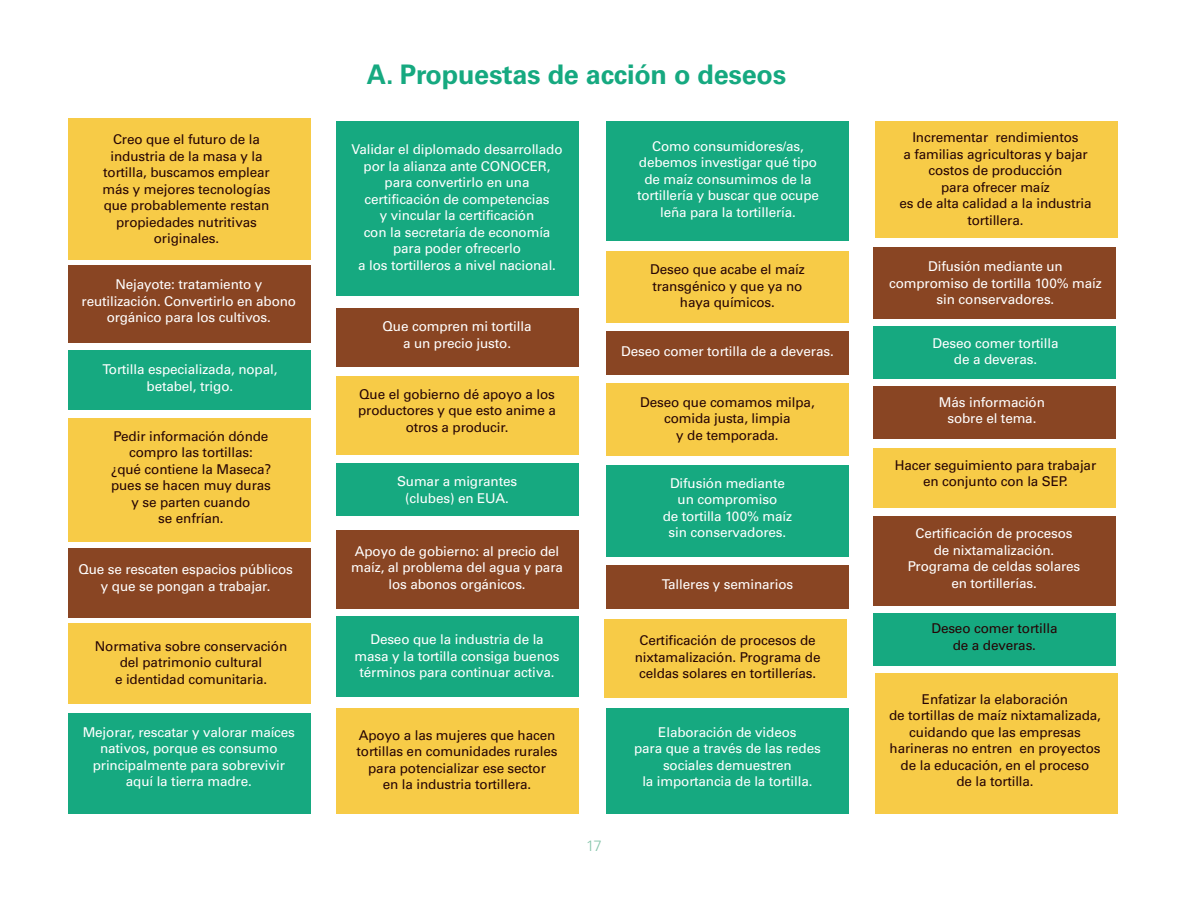
<style>
.page{position:relative;width:1188px;height:918px;background:#fff}
.page>*{position:absolute;margin:0;border:0;box-sizing:border-box;transform-origin:0 0}
.TEXTO{font:700 27px "Univers LT Std";letter-spacing:-.01em;color:#16a980}
.t1{font:300 15px "Univers LT Std";color:#86c5ab}
.TEXTO-2{font:13.5px/16.5px "Univers LT Std";letter-spacing:-.01em;color:#fff;text-align:center}
.TEXTO-3{font:13.5px/16.5px "Univers LT Std";letter-spacing:-.01em;color:#260405;text-align:center}
</style>
<div class="page">
<div style="left:68px;top:118px;width:243px;height:141px;background:#f7cb47"></div>
<div style="left:336px;top:708px;width:243px;height:106px;background:#f7cb47"></div>
<div style="left:875px;top:121px;width:243px;height:116px;background:#f7cb47"></div>
<div style="left:68px;top:623px;width:243px;height:81px;background:#f7cb47"></div>
<div style="left:873px;top:448px;width:242px;height:60px;background:#f7cb47"></div>
<div style="left:336px;top:376px;width:243px;height:78px;background:#f7cb47"></div>
<div style="left:336px;top:531px;width:243px;height:78px;background:#894523"></div>
<div style="left:336px;top:308px;width:243px;height:59px;background:#894523"></div>
<div style="left:606px;top:332px;width:243px;height:43px;background:#894523"></div>
<div style="left:606px;top:565px;width:243px;height:44px;background:#894523"></div>
<div style="left:873px;top:516px;width:242px;height:89px;background:#894523"></div>
<div style="left:873px;top:248px;width:242px;height:71px;background:#894523"></div>
<div style="left:873px;top:386px;width:242px;height:53px;background:#894523"></div>
<div style="left:68px;top:266px;width:243px;height:77px;background:#894523"></div>
<div style="left:68px;top:548px;width:243px;height:69px;background:#894523"></div>
<div style="left:604px;top:619px;width:243px;height:78px;background:#f7cb47"></div>
<div style="left:875px;top:674px;width:243px;height:140px;background:#f7cb47"></div>
<div style="left:68px;top:418px;width:243px;height:124px;background:#f7cb47"></div>
<div style="left:606px;top:383px;width:243px;height:73px;background:#f7cb47"></div>
<div style="left:606px;top:251px;width:243px;height:72px;background:#f7cb47"></div>
<div style="left:606px;top:121px;width:243px;height:120px;background:#16a980"></div>
<div style="left:336px;top:121px;width:243px;height:175px;background:#16a980"></div>
<div style="left:606px;top:465px;width:243px;height:92px;background:#16a980"></div>
<div style="left:336px;top:464px;width:243px;height:52px;background:#16a980"></div>
<div style="left:336px;top:617px;width:243px;height:80px;background:#16a980"></div>
<div style="left:68px;top:350px;width:243px;height:59px;background:#16a980"></div>
<div style="left:68px;top:713px;width:243px;height:101px;background:#16a980"></div>
<div style="left:873px;top:326px;width:242px;height:53px;background:#16a980"></div>
<div style="left:873px;top:613px;width:242px;height:53px;background:#16a980"></div>
<div style="left:606px;top:708px;width:243px;height:106px;background:#16a980"></div>
<p class="TEXTO-3" style="left:103px;top:132px;width:169px">Creo que el futuro de la industria de la masa y la tortilla, buscamos emplear más y mejores tecnologías que probablemente restan propiedades nutritivas originales.</p>
<p class="TEXTO-2" style="left:82px;top:276px;width:216px">Nejayote: tratamiento y reutilización. Convertirlo en abono orgánico para los cultivos.</p>
<p class="TEXTO-2" style="left:102px;top:361px;width:177px">Tortilla especializada, nopal,</p>
<p class="TEXTO-2" style="left:147px;top:378px;width:88px">betabel, trigo.</p>
<p class="TEXTO-3" style="left:114px;top:428px;width:156px">Pedir información dónde</p>
<p class="TEXTO-3" style="left:129px;top:445px;width:125px">compro las tortillas:</p>
<p class="TEXTO-3" style="left:111px;top:461px;width:162px">¿qué contiene la Maseca?</p>
<p class="TEXTO-3" style="left:111px;top:478px;width:161px">pues se hacen muy duras</p>
<p class="TEXTO-3" style="left:132px;top:494px;width:120px">y se parten cuando</p>
<p class="TEXTO-3" style="left:158px;top:511px;width:67px">se enfrían.</p>
<p class="TEXTO-2" style="left:78px;top:561px;width:216px">Que se rescaten espacios públicos</p>
<p class="TEXTO-2" style="left:101px;top:578px;width:171px">y que se pongan a trabajar.</p>
<p class="TEXTO-3" style="left:95px;top:638px;width:194px">Normativa sobre conservación</p>
<p class="TEXTO-3" style="left:120px;top:654px;width:144px">del patrimonio cultural</p>
<p class="TEXTO-3" style="left:115px;top:671px;width:154px">e identidad comunitaria.</p>
<p class="TEXTO-2" style="left:83px;top:724px;width:214px">Mejorar, rescatar y valorar maíces nativos, porque es consumo principalmente para sobrevivir aquí la tierra madre.</p>
<p class="TEXTO" style="left:367px;top:59px;width:421px">A. Propuestas de acción o deseos</p>
<p class="TEXTO-2" style="left:352px;top:141px;width:213px">Validar el diplomado desarrollado</p>
<p class="TEXTO-2" style="left:364px;top:158px;width:188px">por la alianza ante CONOCER,</p>
<p class="TEXTO-2" style="left:365px;top:174px;width:186px">para convertirlo en una certificación de competencias</p>
<p class="TEXTO-2" style="left:380px;top:207px;width:156px">y vincular la certificación</p>
<p class="TEXTO-2" style="left:364px;top:224px;width:188px">con la secretaría de economía</p>
<p class="TEXTO-2" style="left:393px;top:240px;width:129px">para poder ofrecerlo</p>
<p class="TEXTO-2" style="left:358px;top:257px;width:199px">a los tortilleros a nivel nacional.</p>
<p class="TEXTO-2" style="left:383px;top:318px;width:150px">Que compren mi tortilla</p>
<p class="TEXTO-2" style="left:403px;top:335px;width:109px">a un precio justo.</p>
<p class="TEXTO-3" style="left:358px;top:386px;width:199px">Que el gobierno dé apoyo a los productores y que esto anime a otros a producir.</p>
<p class="TEXTO-2" style="left:397px;top:473px;width:122px">Sumar a migrantes</p>
<p class="TEXTO-2" style="left:405px;top:490px;width:105px">(clubes) en EUA.</p>
<p class="TEXTO-2" style="left:351px;top:543px;width:213px">Apoyo de gobierno: al precio del maíz, al problema del agua y para los abonos orgánicos.</p>
<p class="TEXTO-2" style="left:355px;top:631px;width:207px">Deseo que la industria de la masa y la tortilla consiga buenos términos para continuar activa.</p>
<p class="TEXTO-3" style="left:357px;top:727px;width:203px">Apoyo a las mujeres que hacen tortillas en comunidades rurales para potencializar ese sector</p>
<p class="TEXTO-3" style="left:383px;top:777px;width:150px">en la industria tortillera.</p>
<p class="t1" style="left:586px;top:837px;width:17px">17</p>
<p class="TEXTO-2" style="left:652px;top:138px;width:153px">Como consumidores/as,</p>
<p class="TEXTO-2" style="left:639px;top:154px;width:180px">debemos investigar qué tipo</p>
<p class="TEXTO-2" style="left:637px;top:171px;width:183px">de maíz consumimos de la tortillería y buscar que ocupe</p>
<p class="TEXTO-2" style="left:660px;top:204px;width:137px">leña para la tortillería.</p>
<p class="TEXTO-3" style="left:650px;top:261px;width:156px;text-align:left">Deseo que acabe el maíz transgénico y que ya no</p>
<p class="TEXTO-3" style="left:680px;top:294px;width:97px">haya químicos.</p>
<p class="TEXTO-2" style="left:621px;top:343px;width:214px">Deseo comer tortilla de a deveras.</p>
<p class="TEXTO-3" style="left:640px;top:394px;width:176px">Deseo que comamos milpa, comida justa, limpia</p>
<p class="TEXTO-3" style="left:676px;top:427px;width:104px">y de temporada.</p>
<p class="TEXTO-2" style="left:670px;top:475px;width:116px">Difusión mediante</p>
<p class="TEXTO-2" style="left:678px;top:491px;width:101px">un compromiso</p>
<p class="TEXTO-2" style="left:663px;top:508px;width:131px">de tortilla 100% maíz</p>
<p class="TEXTO-2" style="left:669px;top:524px;width:119px">sin conservadores.</p>
<p class="TEXTO-2" style="left:662px;top:576px;width:133px">Talleres y seminarios</p>
<p class="TEXTO-3" style="left:635px;top:632px;width:187px">Certificación de procesos de nixtamalización. Programa de celdas solares en tortillerías.</p>
<p class="TEXTO-2" style="left:658px;top:724px;width:140px">Elaboración de videos</p>
<p class="TEXTO-2" style="left:634px;top:740px;width:188px">para que a través de las redes sociales demuestren</p>
<p class="TEXTO-2" style="left:642px;top:773px;width:172px">la importancia de la tortilla.</p>
<p class="TEXTO-3" style="left:912px;top:129px;width:168px">Incrementar rendimientos</p>
<p class="TEXTO-3" style="left:903px;top:146px;width:186px">a familias agricultoras y bajar costos de producción</p>
<p class="TEXTO-3" style="left:941px;top:179px;width:110px">para ofrecer maíz</p>
<p class="TEXTO-3" style="left:899px;top:195px;width:194px">es de alta calidad a la industria tortillera.</p>
<p class="TEXTO-2" style="left:889px;top:258px;width:214px">Difusión mediante un compromiso de tortilla 100% maíz</p>
<p class="TEXTO-2" style="left:937px;top:291px;width:119px">sin conservadores.</p>
<p class="TEXTO-2" style="left:932px;top:335px;width:128px">Deseo comer tortilla</p>
<p class="TEXTO-2" style="left:954px;top:351px;width:85px">de a deveras.</p>
<p class="TEXTO-2" style="left:939px;top:394px;width:108px">Más información</p>
<p class="TEXTO-2" style="left:947px;top:410px;width:91px">sobre el tema.</p>
<p class="TEXTO-3" style="left:895px;top:457px;width:203px">Hacer seguimiento para trabajar</p>
<p class="TEXTO-3" style="left:923px;top:473px;width:146px">en conjunto con la SEP.</p>
<p class="TEXTO-2" style="left:916px;top:525px;width:158px">Certificación de procesos</p>
<p class="TEXTO-2" style="left:934px;top:542px;width:122px">de nixtamalización.</p>
<p class="TEXTO-2" style="left:908px;top:558px;width:174px">Programa de celdas solares</p>
<p class="TEXTO-2" style="left:951px;top:575px;width:87px">en tortillerías.</p>
<p class="TEXTO-3" style="left:931px;top:620px;width:128px">Deseo comer tortilla</p>
<p class="TEXTO-3" style="left:953px;top:637px;width:85px">de a deveras.</p>
<p class="TEXTO-3" style="left:922px;top:691px;width:148px">Enfatizar la elaboración</p>
<p class="TEXTO-3" style="left:889px;top:707px;width:213px">de tortillas de maíz nixtamalizada, cuidando que las empresas harineras no entren en proyectos</p>
<p class="TEXTO-3" style="left:901px;top:757px;width:190px">de la educación, en el proceso</p>
<p class="TEXTO-3" style="left:956px;top:773px;width:79px">de la tortilla.</p>
</div>
